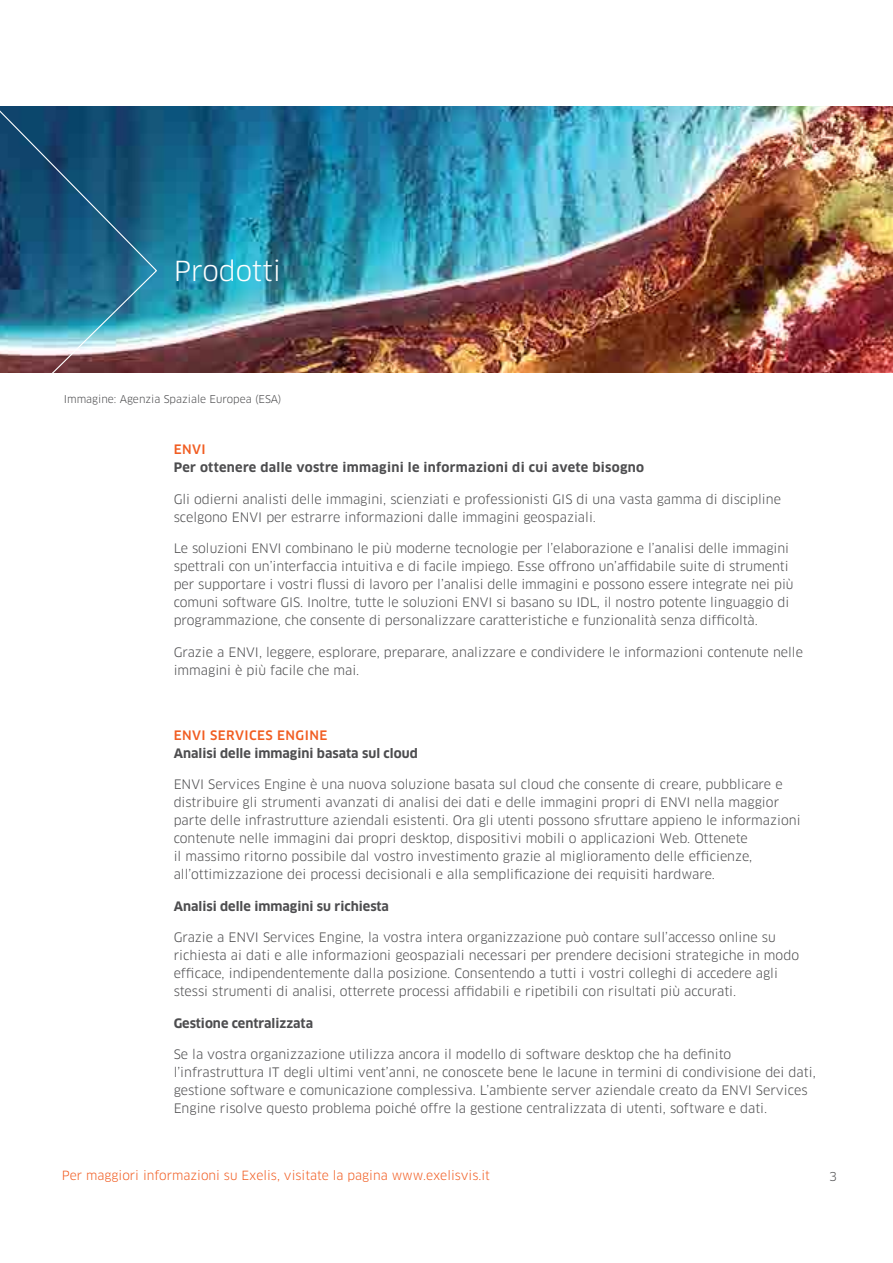
<style>
.page{position:relative;width:893px;height:1263px;background:#fff}
.page>*{position:absolute;margin:0;border:0;box-sizing:border-box;transform-origin:0 0}
.Page_Headline_18_22{font:27px "Clan Pro";color:#fff}
.Body_Text_8_5_12{font:12.75px/18px "Clan Pro";color:#4d4d4f}
.Body_Subhead_8_5_12{font:700 12.75px "Clan Pro";color:#4d4d4f}
.Body_Subhead_8_5_12-2{font:700 12.75px/18px "Clan Pro";letter-spacing:.025em;color:#4d4d4f}
.Body_Subhead_8_5_12-3{font:500 12.75px "Clan Pro";letter-spacing:.035em;color:#f15d22}
.Body_Text_8_5_12-2{font:12.3px "Clan Pro";color:#f15d22}
.Page_number__right{font:12px "Clan Pro";color:#4d4d4f}
.Body_Text_8_5_12-3{font:10.5px "Clan Pro";color:#4d4d4f}
.s1{font-weight:500;color:#f15d22}
</style>
<div class="page">
<img style="left:158px;top:106px;width:735px;height:266px">
<svg style="left:0;top:106px;width:158px;height:267px;background:#2d6381"></svg>
<p class="Page_Headline_18_22" style="left:174px;top:255px;width:109px">Prodotti</p>
<p class="Body_Text_8_5_12-3" style="left:64px;top:392px;width:219px">Immagine: Agenzia Spaziale Europea (ESA)</p>
<p class="Body_Subhead_8_5_12-2" style="left:174px;top:440px;width:472px"><span class="s1">ENVI<br></span>Per ottenere dalle vostre immagini le informazioni di cui avete bisogno</p>
<p class="Body_Text_8_5_12" style="left:174px;top:490px;width:609px">Gli odierni analisti delle immagini, scienziati e professionisti GIS di una vasta gamma di discipline scelgono ENVI per estrarre informazioni dalle immagini geospaziali.</p>
<p class="Body_Text_8_5_12" style="left:174px;top:539px;width:621px">Le soluzioni ENVI combinano le più moderne tecnologie per l’elaborazione e l’analisi delle immagini spettrali con un’interfaccia intuitiva e di facile impiego. Esse offrono un’affidabile suite di strumenti per supportare i vostri flussi di lavoro per l’analisi delle immagini e possono essere integrate nei più comuni software GIS. Inoltre, tutte le soluzioni ENVI si basano su IDL, il nostro potente linguaggio di programmazione, che consente di personalizzare caratteristiche e funzionalità senza difficoltà.</p>
<p class="Body_Text_8_5_12" style="left:174px;top:643px;width:631px">Grazie a ENVI, leggere, esplorare, preparare, analizzare e condividere le informazioni contenute nelle immagini è più facile che mai.</p>
<p class="Body_Subhead_8_5_12-3" style="left:174px;top:727px;width:155px">ENVI SERVICES ENGINE</p>
<p class="Body_Subhead_8_5_12" style="left:174px;top:745px;width:246px">Analisi delle immagini basata sul cloud</p>
<p class="Body_Text_8_5_12" style="left:174px;top:775px;width:628px">ENVI Services Engine è una nuova soluzione basata sul cloud che consente di creare, pubblicare e distribuire gli strumenti avanzati di analisi dei dati e delle immagini propri di ENVI nella maggior parte delle infrastrutture aziendali esistenti. Ora gli utenti possono sfruttare appieno le informazioni contenute nelle immagini dai propri desktop, dispositivi mobili o applicazioni Web. Ottenete<br>il massimo ritorno possibile dal vostro investimento grazie al miglioramento delle efficienze, all’ottimizzazione dei processi decisionali e alla semplificazione dei requisiti hardware.</p>
<p class="Body_Subhead_8_5_12" style="left:174px;top:898px;width:217px">Analisi delle immagini su richiesta</p>
<p class="Body_Text_8_5_12" style="left:174px;top:928px;width:627px">Grazie a ENVI Services Engine, la vostra intera organizzazione può contare sull’accesso online su richiesta ai dati e alle informazioni geospaziali necessari per prendere decisioni strategiche in modo efficace, indipendentemente dalla posizione. Consentendo a tutti i vostri colleghi di accedere agli stessi strumenti di analisi, otterrete processi affidabili e ripetibili con risultati più accurati.</p>
<p class="Body_Subhead_8_5_12" style="left:174px;top:1015px;width:141px">Gestione centralizzata</p>
<p class="Body_Text_8_5_12" style="left:174px;top:1045px;width:644px">Se la vostra organizzazione utilizza ancora il modello di software desktop che ha definito l’infrastruttura IT degli ultimi vent’anni, ne conoscete bene le lacune in termini di condivisione dei dati, gestione software e comunicazione complessiva. L’ambiente server aziendale creato da ENVI Services Engine risolve questo problema poiché offre la gestione centralizzata di utenti, software e dati.</p>
<p class="Body_Text_8_5_12-2" style="left:62px;top:1168px;width:430px">Per maggiori informazioni su Exelis, visitate la pagina www.exelisvis.it</p>
<p class="Page_number__right" style="left:829px;top:1169px;width:9px">3</p>
</div>
